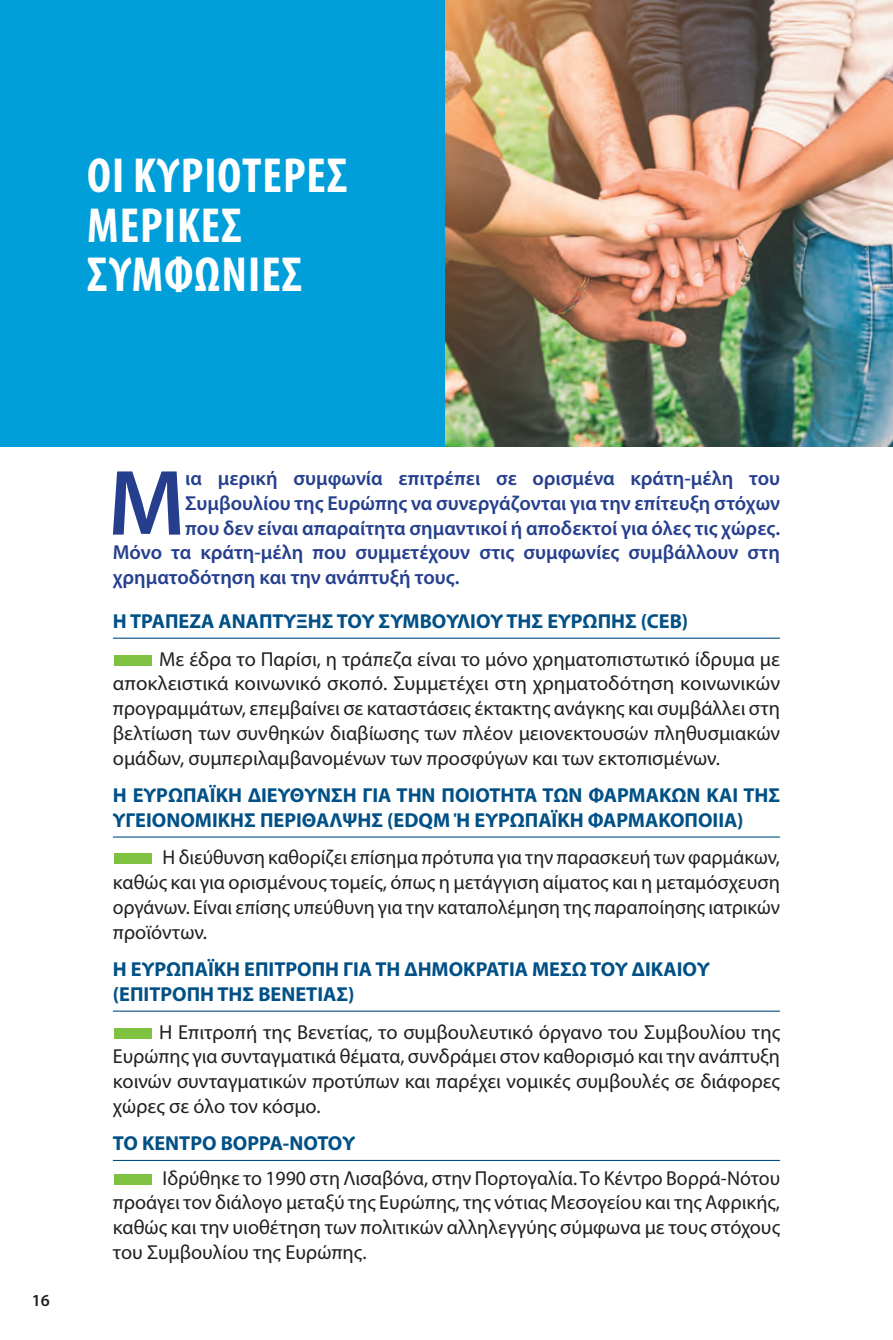
<style>
.page{position:relative;width:893px;height:1340px;background:#fff}
.page>*{position:absolute;margin:0;border:0;box-sizing:border-box;transform-origin:0 0}
.t1{font:600 93.6px "Myriad Pro";color:#253f8e}
.t2{font:700 condensed 49.5px/49.5px "Myriad Pro";letter-spacing:.02em;color:#fff}
.t3{font:20.25px/24.8px "Myriad Pro";color:#231f20;text-align:justify}
.t4{font:600 20.25px "Myriad Pro";color:#253f8e}
.t5{font:700 20.25px/24.8px "Myriad Pro";color:#015086}
.t6{font:600 16.88px "Myriad Pro";color:#231f20}
.s1{color:#7fc241}
</style>
<div class="page">
<hr style="left:113px;top:637px;width:667px;height:1px;background:#015086">
<hr style="left:113px;top:836px;width:667px;height:1px;background:#015086">
<hr style="left:113px;top:1010px;width:667px;height:1px;background:#015086">
<hr style="left:113px;top:1159px;width:667px;height:1px;background:#015086">
<div style="left:0;top:0;width:445px;height:446px;background:#009fda"></div>
<img style="left:445px;top:0;width:448px;height:446px">
<h2 class="t2" style="left:87px;top:150px;width:262px">ΟΙ ΚΥΡΙΟΤΕΡΕΣ<br>ΜΕΡΙΚΕΣ<br>ΣΥΜΦΩΝΙΕΣ</h2>
<p class="t6" style="left:32px;top:1289px;width:20px">16</p>
<h1 class="t1" style="left:108px;top:443px;width:79px">Μ</h1>
<p class="t4" style="left:185px;top:465px;width:596px">ια μερική συμφωνία επιτρέπει σε ορισμένα κράτη-μέλη του</p>
<p class="t4" style="left:185px;top:490px;width:596px">Συμβουλίου της Ευρώπης να συνεργάζονται για την επίτευξη στόχων</p>
<p class="t4" style="left:185px;top:515px;width:596px">που δεν είναι απαραίτητα σημαντικοί ή αποδεκτοί για όλες τις χώρες.</p>
<p class="t4" style="left:113px;top:539px;width:669px">Μόνο τα κράτη-μέλη που συμμετέχουν στις συμφωνίες συμβάλλουν στη</p>
<p class="t4" style="left:113px;top:564px;width:348px">χρηματοδότηση και την ανάπτυξή τους.</p>
<p class="t5" style="left:113px;top:608px;width:577px">Η ΤΡΑΠΕΖΑ ΑΝΑΠΤΥΞΗΣ ΤΟΥ ΣΥΜΒΟΥΛΙΟΥ ΤΗΣ ΕΥΡΩΠΗΣ (CEB)</p>
<p class="t3" style="left:113px;top:646px;width:669px"><span class="s1">■</span>Με έδρα το Παρίσι, η τράπεζα είναι το μόνο χρηματοπιστωτικό ίδρυμα με αποκλειστικά κοινωνικό σκοπό. Συμμετέχει στη χρηματοδότηση κοινωνικών προγραμμάτων, επεμβαίνει σε καταστάσεις έκτακτης ανάγκης και συμβάλλει στη βελτίωση των συνθηκών διαβίωσης των πλέον μειονεκτουσών πληθυσμιακών ομάδων, συμπεριλαμβανομένων των προσφύγων και των εκτοπισμένων.</p>
<p class="t5" style="left:113px;top:782px;width:669px">Η ΕΥΡΩΠΑΪΚΗ ΔΙΕΥΘΥΝΣΗ ΓΙΑ ΤΗΝ ΠΟΙΟΤΗΤΑ ΤΩΝ ΦΑΡΜΑΚΩΝ ΚΑΙ ΤΗΣ<br>ΥΓΕΙΟΝΟΜΙΚΗΣ ΠΕΡΙΘΑΛΨΗΣ (EDQM Ή ΕΥΡΩΠΑΪΚΗ ΦΑΡΜΑΚΟΠΟΙΙΑ)</p>
<p class="t3" style="left:113px;top:845px;width:669px"><span class="s1">■</span> Η διεύθυνση καθορίζει επίσημα πρότυπα για την παρασκευή των φαρμάκων, καθώς και για ορισμένους τομείς, όπως η μετάγγιση αίματος και η μεταμόσχευση οργάνων. Είναι επίσης υπεύθυνη για την καταπολέμηση της παραποίησης ιατρικών προϊόντων.</p>
<p class="t5" style="left:113px;top:956px;width:598px">Η ΕΥΡΩΠΑΪΚΗ ΕΠΙΤΡΟΠΗ ΓΙΑ ΤΗ ΔΗΜΟΚΡΑΤΙΑ ΜΕΣΩ ΤΟΥ ΔΙΚΑΙΟΥ (ΕΠΙΤΡΟΠΗ ΤΗΣ ΒΕΝΕΤΙΑΣ)</p>
<p class="t3" style="left:113px;top:1019px;width:669px"><span class="s1">■</span>Η Επιτροπή της Βενετίας, το συμβουλευτικό όργανο του Συμβουλίου της Ευρώπης για συνταγματικά θέματα, συνδράμει στον καθορισμό και την ανάπτυξη κοινών συνταγματικών προτύπων και παρέχει νομικές συμβουλές σε διάφορες χώρες σε όλο τον κόσμο.</p>
<p class="t5" style="left:113px;top:1130px;width:244px">ΤΟ ΚΕΝΤΡΟ ΒΟΡΡΑ-ΝΟΤΟΥ</p>
<p class="t3" style="left:113px;top:1165px;width:669px"><span class="s1">■</span> Ιδρύθηκε το 1990 στη Λισαβόνα, στην Πορτογαλία. Το Κέντρο Βορρά-Νότου προάγει τον διάλογο μεταξύ της Ευρώπης, της νότιας Μεσογείου και της Αφρικής, καθώς και την υιοθέτηση των πολιτικών αλληλεγγύης σύμφωνα με τους στόχους του Συμβουλίου της Ευρώπης.</p>
</div>
